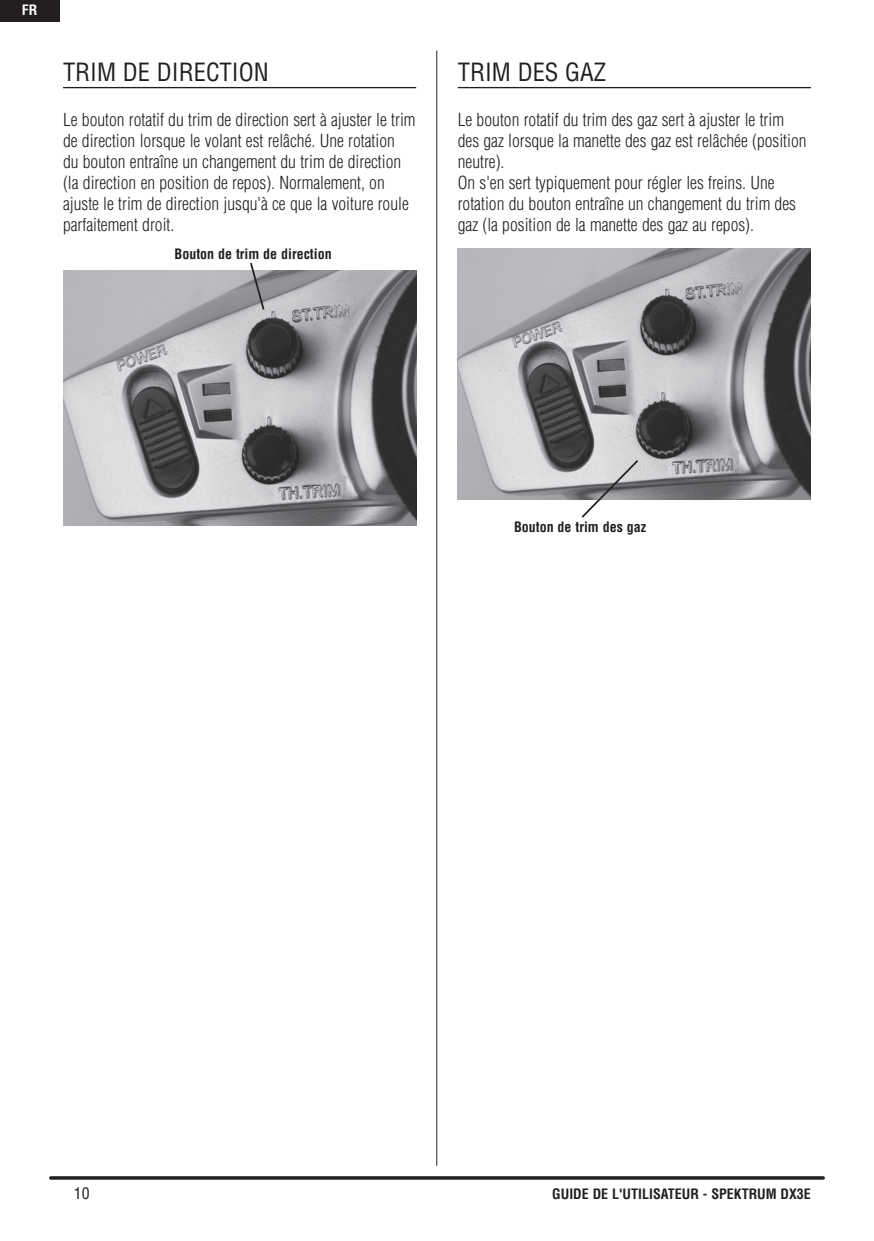
<style>
.page{position:relative;width:874px;height:1241px;background:#fff}
.page>*{position:absolute;margin:0;border:0;box-sizing:border-box;transform-origin:0 0}
.t1{font:condensed 24.5px "Helvetica LT Std";color:#231f20}
.t2{font:300 condensed 17.5px/21px "Helvetica LT Std";color:#231f20}
.t3{font:condensed 15.75px "Helvetica LT Std";color:#231f20}
.t4{font:700 condensed 14px "Helvetica LT Std";color:#231f20}
.t5{font:700 condensed 14px "Helvetica LT Std";color:#fff}
</style>
<div class="page">
<svg style="left:51px;top:1176px;width:771px;height:3px;background:#312d2e"></svg>
<hr style="left:436px;top:51px;width:1px;height:1114px;background:#231f20">
<div style="left:0;top:0;width:59px;height:21px;background:#231f20"></div>
<hr style="left:63px;top:87px;width:353px;height:1px;background:#231f20">
<img style="left:63px;top:270px;width:353px;height:255px">
<svg style="left:248px;top:262px;width:17px;height:49px"></svg>
<hr style="left:457px;top:87px;width:353px;height:1px;background:#231f20">
<img style="left:457px;top:248px;width:353px;height:251px">
<svg style="left:579px;top:458px;width:60px;height:60px"></svg>
<p class="t5" style="left:22px;top:1px;width:17px">FR</p>
<h1 class="t1" style="left:63px;top:56px;width:207px">TRIM DE DIRECTION</h1>
<p class="t2" style="left:63px;top:109px;width:354px">Le bouton rotatif du trim de direction sert à ajuster le trim de direction lorsque le volant est relâché. Une rotation<br>du bouton entraîne un changement du trim de direction (la direction en position de repos). Normalement, on ajuste le trim de direction jusqu'à ce que la voiture roule parfaitement droit.</p>
<p class="t4" style="left:174px;top:245px;width:158px">Bouton de trim de direction</p>
<h1 class="t1" style="left:457px;top:56px;width:26px">TRIM</h1>
<h1 class="t1" style="left:517px;top:56px;width:14px">DES</h1>
<h1 class="t1" style="left:565px;top:56px;width:42px">GA Z</h1>
<p class="t2" style="left:457px;top:109px;width:350px">Le bouton rotatif du trim des gaz sert à ajuster le trim des gaz lorsque la manette des gaz est relâchée (position neutre).<br>On s'en sert typiquement pour régler les freins. Une rotation du bouton entraîne un changement du trim des gaz (la position de la manette des gaz au repos).</p>
<p class="t4" style="left:514px;top:518px;width:134px">Bouton de trim des gaz</p>
<p class="t3" style="left:74px;top:1183px;width:17px">10</p>
<p class="t4" style="left:552px;top:1185px;width:260px">GUIDE DE L'UTILISATEUR - SPEKTRUM DX3E</p>
</div>
